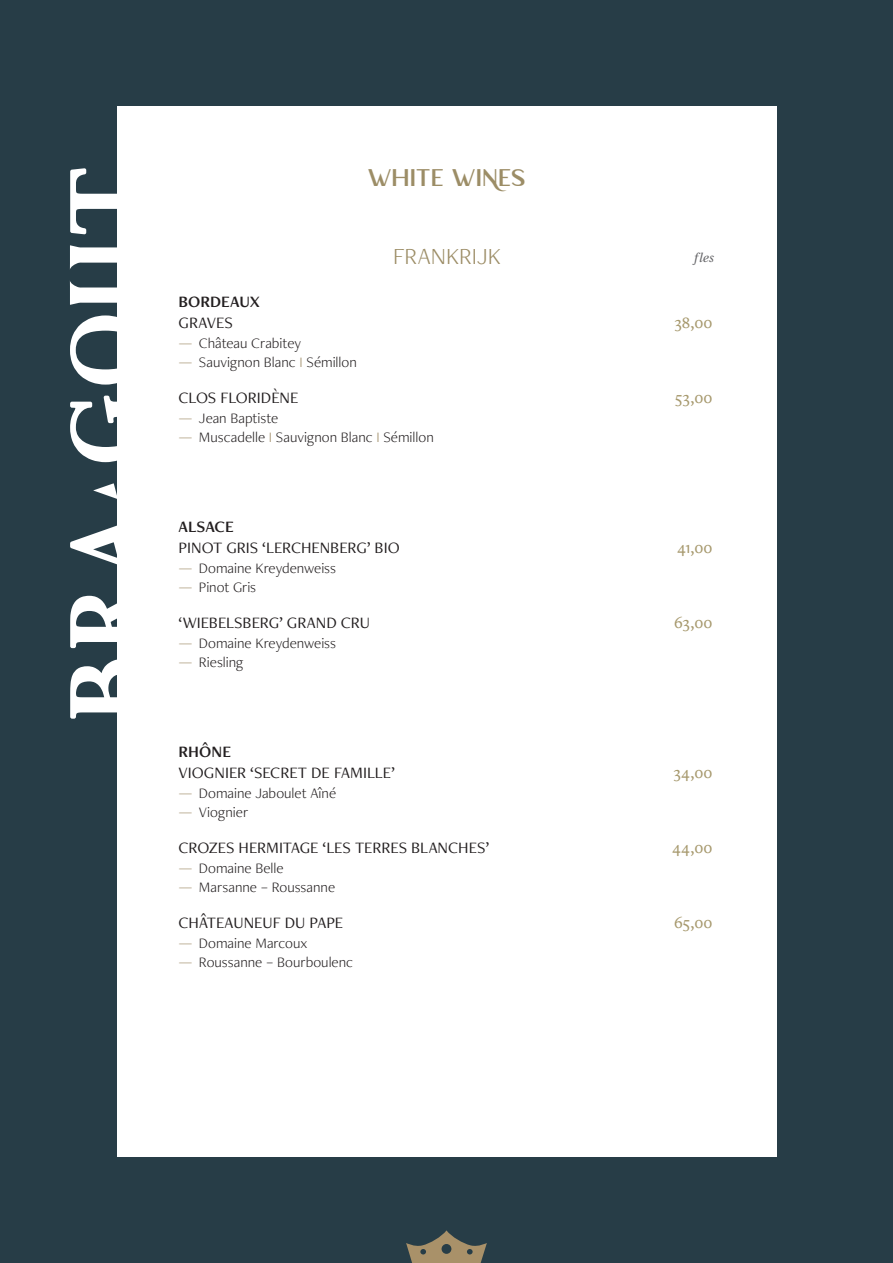
<style>
.page{position:relative;width:893px;height:1263px;background:#273d47}
.page>*{position:absolute;margin:0;border:0;box-sizing:border-box;transform-origin:0 0}
.t1{font:24px "Rodano";letter-spacing:.05em;color:#9c8d66}
.t2{font:300 24px "Freight Neo Pro";color:#9c8d66}
.t3{font:16.5px "Freight Neo Pro";letter-spacing:-.005em;color:#231f20}
.t4{font:500 16.5px "Freight Neo Pro";letter-spacing:.01em;color:#a7996e}
.t5{font:16.5px "Freight Neo Pro Semi";color:#231f20}
.t6{font:300 15px "Freight Neo Pro";color:#231f20}
.t7{font:italic 12.75px "Utopia";color:#636366}
.s1{color:#a28f6c}
</style>
<div class="page">
<div style="left:117px;top:106px;width:659px;height:1051px;background:#fff"></div>
<svg style="left:70px;top:659px;width:47px;height:60px"></svg>
<svg style="left:70px;top:595px;width:47px;height:53px"></svg>
<svg style="left:70px;top:525px;width:47px;height:40px"></svg>
<svg style="left:93px;top:483px;width:24px;height:16px"></svg>
<svg style="left:70px;top:396px;width:47px;height:66px"></svg>
<svg style="left:70px;top:315px;width:47px;height:70px"></svg>
<svg style="left:70px;top:168px;width:47px;height:66px"></svg>
<svg style="left:70px;top:245px;width:47px;height:60px"></svg>
<svg style="left:406px;top:1230px;width:81px;height:33px"></svg>
<h1 class="t1" style="left:368px;top:163px;width:159px">WHITE WINES</h1>
<h1 class="t2" style="left:393px;top:240px;width:109px">FRANKRIJK</h1>
<p class="t7" style="left:694px;top:251px;width:21px">fles</p>
<p class="t5" style="left:179px;top:291px;width:83px">BORDEAUX</p>
<p class="t3" style="left:179px;top:312px;width:56px">GRAVES</p>
<p class="t4" style="left:674px;top:312px;width:40px">38,00</p>
<p class="t6" style="left:179px;top:333px;width:124px"><span class="s1">—</span> Château Crabitey</p>
<p class="t6" style="left:179px;top:352px;width:180px"><span class="s1">—</span> Sauvignon Blanc <span class="s1">I</span> Sémillon</p>
<p class="t3" style="left:179px;top:387px;width:121px">CLOS FLORIDÈNE</p>
<p class="t4" style="left:675px;top:387px;width:39px">53,00</p>
<p class="t6" style="left:179px;top:408px;width:101px"><span class="s1">—</span> Jean Baptiste</p>
<p class="t6" style="left:179px;top:427px;width:257px"><span class="s1">—</span> Muscadelle <span class="s1">I</span> Sauvignon Blanc <span class="s1">I</span> Sémillon</p>
<p class="t5" style="left:179px;top:516px;width:57px">ALSACE</p>
<p class="t3" style="left:179px;top:537px;width:223px">PINOT GRIS ‘LERCHENBERG’ BIO</p>
<p class="t4" style="left:677px;top:537px;width:37px">41,00</p>
<p class="t6" style="left:179px;top:558px;width:159px"><span class="s1">—</span> Domaine Kreydenweiss</p>
<p class="t6" style="left:179px;top:577px;width:79px"><span class="s1">—</span> Pinot Gris</p>
<p class="t3" style="left:179px;top:612px;width:193px">‘WIEBELSBERG’ GRAND CRU</p>
<p class="t4" style="left:674px;top:612px;width:40px">63,00</p>
<p class="t6" style="left:179px;top:633px;width:159px"><span class="s1">—</span> Domaine Kreydenweiss</p>
<p class="t6" style="left:179px;top:652px;width:66px"><span class="s1">—</span> Riesling</p>
<p class="t5" style="left:179px;top:741px;width:54px">RHÔNE</p>
<p class="t3" style="left:179px;top:762px;width:218px">VIOGNIER ‘SECRET DE FAMILLE’</p>
<p class="t4" style="left:674px;top:762px;width:41px">34,00</p>
<p class="t6" style="left:179px;top:783px;width:159px"><span class="s1">—</span> Domaine Jaboulet Aîné</p>
<p class="t6" style="left:179px;top:802px;width:71px"><span class="s1">—</span> Viognier</p>
<p class="t3" style="left:179px;top:837px;width:312px">CROZES HERMITAGE ‘LES TERRES BLANCHES’</p>
<p class="t4" style="left:672px;top:837px;width:42px">44,00</p>
<p class="t6" style="left:179px;top:858px;width:107px"><span class="s1">—</span> Domaine Belle</p>
<p class="t6" style="left:179px;top:877px;width:158px"><span class="s1">—</span> Marsanne – Roussanne</p>
<p class="t3" style="left:179px;top:912px;width:166px">CHÂTEAUNEUF DU PAPE</p>
<p class="t4" style="left:674px;top:912px;width:40px">65,00</p>
<p class="t6" style="left:179px;top:933px;width:130px"><span class="s1">—</span> Domaine Marcoux</p>
<p class="t6" style="left:179px;top:952px;width:176px"><span class="s1">—</span> Roussanne – Bourboulenc</p>
</div>
